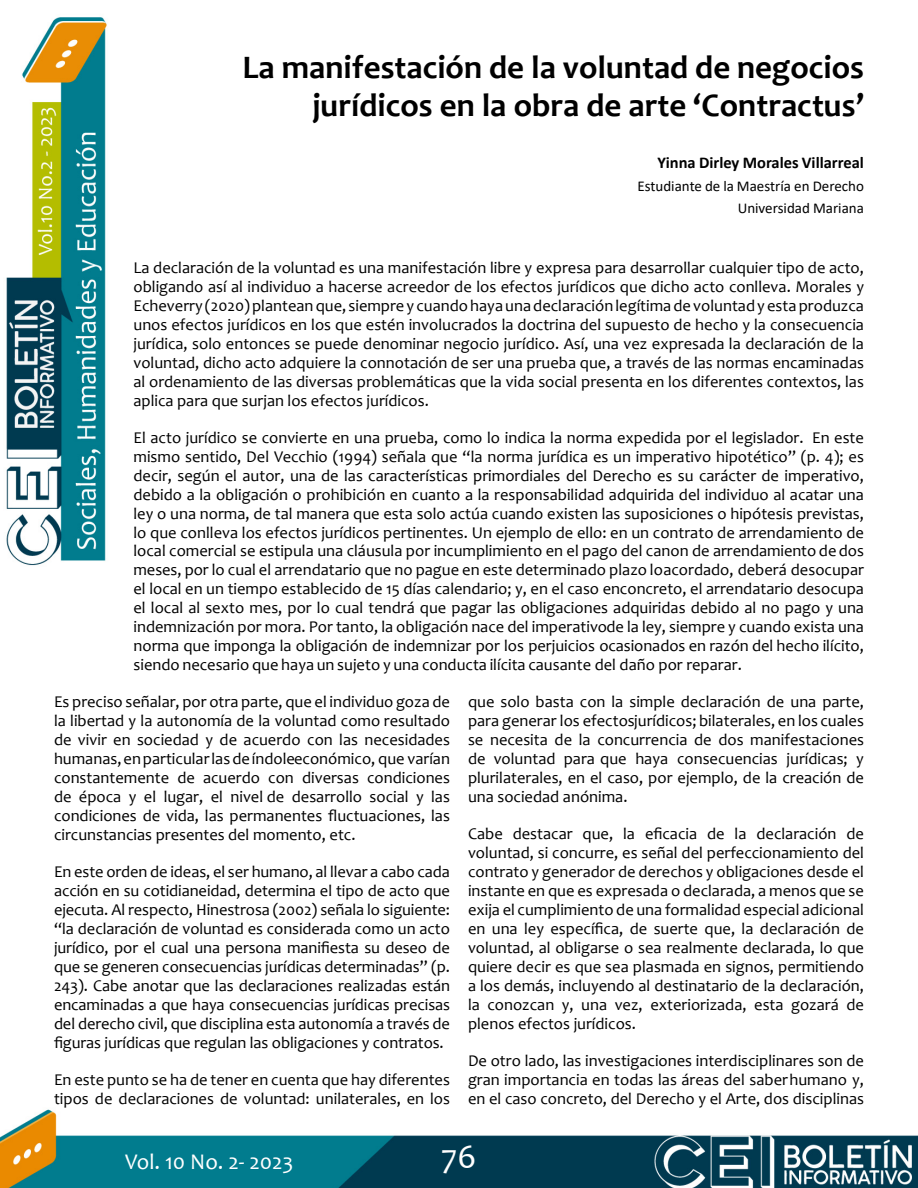
<style>
.page{position:relative;width:918px;height:1188px;background:#fff}
.page>*{position:absolute;margin:0;border:0;box-sizing:border-box;transform-origin:0 0}
.t1{font:34.5px "Candara";color:#fff}
.t2{font:700 33px/38px "Candara";color:#000;text-align:right}
.t3{font:22.5px "Candara";color:#fff}
.Body_Text{font:16.5px/18.9px "Candara";color:#000;text-align:justify}
.t4{font:700 16.5px "Calibri";color:#000}
.t5{font:15px "Calibri";color:#000}
</style>
<div class="page">
<img style="left:0;top:1109px;width:917px;height:79px">
<img style="left:6px;top:17px;width:101px;height:549px">
<p class="t2" style="left:243px;top:48px;width:623px">La manifestación de la voluntad de negocios jurídicos en la obra de arte ‘Contractus’</p>
<p class="t4" style="left:657px;top:151px;width:208px">Yinna Dirley Morales Villarreal</p>
<p class="t5" style="left:638px;top:175px;width:228px">Estudiante de la Maestría en Derecho</p>
<p class="t5" style="left:738px;top:198px;width:128px">Universidad Mariana</p>
<p class="Body_Text" style="left:134px;top:258px;width:732px">La declaración de la voluntad es una manifestación libre y expresa para desarrollar cualquier tipo de acto, obligando así al individuo a hacerse acreedor de los efectos jurídicos que dicho acto conlleva. Morales y Echeverry (2020) plantean que, siempre y cuando haya una declaración legítima de voluntad y esta produzca unos efectos jurídicos en los que estén involucrados la doctrina del supuesto de hecho y la consecuencia jurídica, solo entonces se puede denominar negocio jurídico. Así, una vez expresada la declaración de la voluntad, dicho acto adquiere la connotación de ser una prueba que, a través de las normas encaminadas al ordenamiento de las diversas problemáticas que la vida social presenta en los diferentes contextos, las aplica para que surjan los efectos jurídicos.</p>
<p class="Body_Text" style="left:134px;top:428px;width:732px">El acto jurídico se convierte en una prueba, como lo indica la norma expedida por el legislador. En este mismo sentido, Del Vecchio (1994) señala que “la norma jurídica es un imperativo hipotético” (p. 4); es decir, según el autor, una de las características primordiales del Derecho es su carácter de imperativo, debido a la obligación o prohibición en cuanto a la responsabilidad adquirida del individuo al acatar una ley o una norma, de tal manera que esta solo actúa cuando existen las suposiciones o hipótesis previstas, lo que conlleva los efectos jurídicos pertinentes. Un ejemplo de ello: en un contrato de arrendamiento de local comercial se estipula una cláusula por incumplimiento en el pago del canon de arrendamiento de dos meses, por lo cual el arrendatario que no pague en este determinado plazo lo acordado, deberá desocupar el local en un tiempo establecido de 15 días calendario; y, en el caso en concreto, el arrendatario desocupa el local al sexto mes, por lo cual tendrá que pagar las obligaciones adquiridas debido al no pago y una indemnización por mora. Por tanto, la obligación nace del imperativo de la ley, siempre y cuando exista una norma que imponga la obligación de indemnizar por los perjuicios ocasionados en razón del hecho ilícito, siendo necesario que haya un sujeto y una conducta ilícita causante del daño por reparar.</p>
<p class="Body_Text" style="left:54px;top:692px;width:398px">Es preciso señalar, por otra parte, que el individuo goza de la libertad y la autonomía de la voluntad como resultado de vivir en sociedad y de acuerdo con las necesidades humanas, en particular las de índole económico, que varían constantemente de acuerdo con diversas condiciones de época y el lugar, el nivel de desarrollo social y las condiciones de vida, las permanentes fluctuaciones, las circunstancias presentes del momento, etc.</p>
<p class="Body_Text" style="left:54px;top:862px;width:398px">En este orden de ideas, el ser humano, al llevar a cabo cada acción en su cotidianeidad, determina el tipo de acto que ejecuta. Al respecto, Hinestrosa (2002) señala lo siguiente: “la declaración de voluntad es considerada como un acto jurídico, por el cual una persona manifiesta su deseo de que se generen consecuencias jurídicas determinadas” (p.<br>243). Cabe anotar que las declaraciones realizadas están encaminadas a que haya consecuencias jurídicas precisas del derecho civil, que disciplina esta autonomía a través de figuras jurídicas que regulan las obligaciones y contratos.</p>
<p class="Body_Text" style="left:54px;top:1070px;width:398px">En este punto se ha de tener en cuenta que hay diferentes tipos de declaraciones de voluntad: unilaterales, en los</p>
<p class="Body_Text" style="left:468px;top:692px;width:398px">que solo basta con la simple declaración de una parte, para generar los efectos jurídicos; bilaterales, en los cuales se necesita de la concurrencia de dos manifestaciones de voluntad para que haya consecuencias jurídicas; y plurilaterales, en el caso, por ejemplo, de la creación de una sociedad anónima.</p>
<p class="Body_Text" style="left:468px;top:824px;width:398px">Cabe destacar que, la eficacia de la declaración de voluntad, si concurre, es señal del perfeccionamiento del contrato y generador de derechos y obligaciones desde el instante en que es expresada o declarada, a menos que se exija el cumplimiento de una formalidad especial adicional en una ley específica, de suerte que, la declaración de voluntad, al obligarse o sea realmente declarada, lo que quiere decir es que sea plasmada en signos, permitiendo a los demás, incluyendo al destinatario de la declaración, la conozcan y, una vez, exteriorizada, esta gozará de plenos efectos jurídicos.</p>
<p class="Body_Text" style="left:468px;top:1051px;width:398px">De otro lado, las investigaciones interdisciplinares son de gran importancia en todas las áreas del saber humano y, en el caso concreto, del Derecho y el Arte, dos disciplinas</p>
<h3 class="t3" style="left:125px;top:1147px;width:170px">Vol. 10 No. 2- 2023</h3>
<h1 class="t1" style="left:441px;top:1135px;width:37px">76</h1>
</div>
